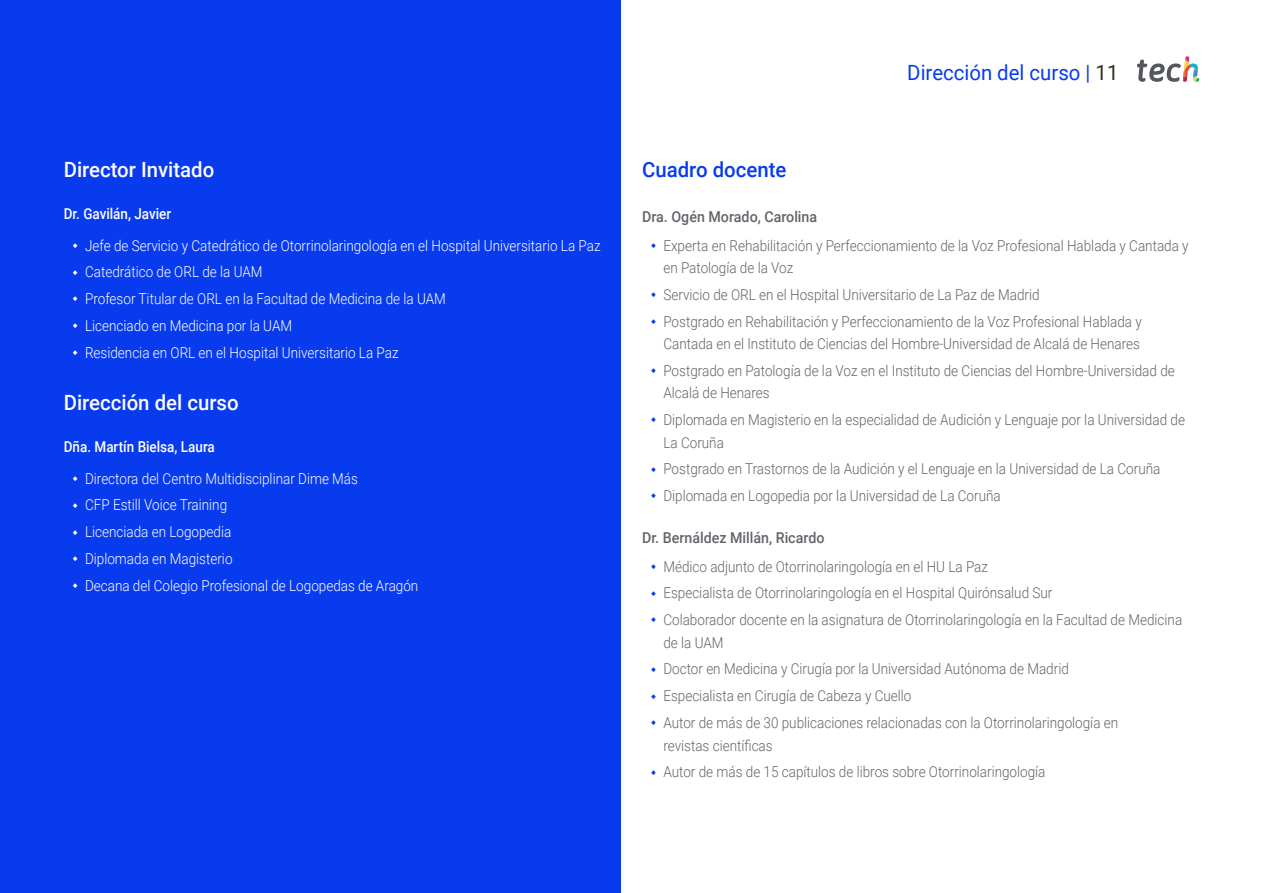
<style>
.page{position:relative;width:1263px;height:893px;background:#fff}
.page>*{position:absolute;margin:0;border:0;box-sizing:border-box;transform-origin:0 0}
.t1{font:500 21px "Roboto";color:#fffbff}
.t2{font:21px "Roboto";color:#083bee}
.t3{font:500 21px "Roboto";color:#083bee}
.t4{font:300 15px/26.7px "Roboto";color:#61646a;scale:.9 1}
.t5{font:300 15px/26.7px "Roboto";color:#fff;scale:.9 1}
.t6{font:500 15px "Roboto";color:#61646a;scale:.95 1}
.t7{font:500 15px "Roboto";color:#fff;scale:.9 1}
.s1{color:#312e20}
</style>
<div class="page">
<div style="left:0;top:0;width:621px;height:893px;background:#083bee"></div>
<svg style="left:1137px;top:56px;width:62px;height:26px"></svg>
<h1 class="t1" style="left:64px;top:154px;width:152px">Director Invitado</h1>
<p class="t7" style="left:64px;top:203px;width:121px">Dr. Gavilán, Javier</p>
<p class="t5" style="left:85px;top:231px;width:574px">Jefe de Servicio y Catedrático de Otorrinolaringología en el Hospital Universitario La Paz Catedrático de ORL de la UAM<br>Profesor Titular de ORL en la Facultad de Medicina de la UAM<br>Licenciado en Medicina por la UAM<br>Residencia en ORL en el Hospital Universitario La Paz</p>
<h1 class="t1" style="left:64px;top:387px;width:176px">Dirección del curso</h1>
<p class="t7" style="left:64px;top:436px;width:169px">Dña. Martín Bielsa, Laura</p>
<p class="t5" style="left:85px;top:464px;width:372px">Directora del Centro Multidisciplinar Dime Más<br>CFP Estill Voice Training<br>Licenciada en Logopedia<br>Diplomada en Magisterio<br>Decana del Colegio Profesional de Logopedas de Aragón</p>
<h1 class="t2" style="left:907px;top:57px;width:213px">Dirección del curso | <span class="s1">11</span></h1>
<h1 class="t3" style="left:642px;top:154px;width:146px">Cuadro docente</h1>
<p class="t6" style="left:642px;top:206px;width:186px">Dra. Ogén Morado, Carolina</p>
<p class="t4" style="left:663px;top:234px;width:585px;line-height:22.5px">Experta en Rehabilitación y Perfeccionamiento de la Voz Profesional Hablada y Cantada y en Patología de la Voz</p>
<p class="t4" style="left:663px;top:281px;width:533px">Servicio de ORL en el Hospital Universitario de La Paz de Madrid<br>Postgrado en Rehabilitación y Perfeccionamiento de la Voz Profesional Hablada y</p>
<p class="t4" style="left:663px;top:330px;width:570px">Cantada en el Instituto de Ciencias del Hombre-Universidad de Alcalá de Henares<br>Postgrado en Patología de la Voz en el Instituto de Ciencias del Hombre-Universidad de</p>
<p class="t4" style="left:663px;top:379px;width:581px">Alcalá de Henares<br>Diplomada en Magisterio en la especialidad de Audición y Lenguaje por la Universidad de</p>
<p class="t4" style="left:663px;top:428px;width:554px">La Coruña<br>Postgrado en Trastornos de la Audición y el Lenguaje en la Universidad de La Coruña<br>Diplomada en Logopedia por la Universidad de La Coruña</p>
<p class="t6" style="left:642px;top:527px;width:194px">Dr. Bernáldez Millán, Ricardo</p>
<p class="t4" style="left:663px;top:552px;width:578px">Médico adjunto de Otorrinolaringología en el HU La Paz<br>Especialista de Otorrinolaringología en el Hospital Quirónsalud Sur<br>Colaborador docente en la asignatura de Otorrinolaringología en la Facultad de Medicina</p>
<p class="t4" style="left:663px;top:628px;width:507px">de la UAM<br>Doctor en Medicina y Cirugía por la Universidad Autónoma de Madrid Especialista en Cirugía de Cabeza y Cuello<br>Autor de más de 30 publicaciones relacionadas con la Otorrinolaringología en</p>
<p class="t4" style="left:663px;top:731px;width:426px">revistas científicas<br>Autor de más de 15 capítulos de libros sobre Otorrinolaringología</p>
</div>
